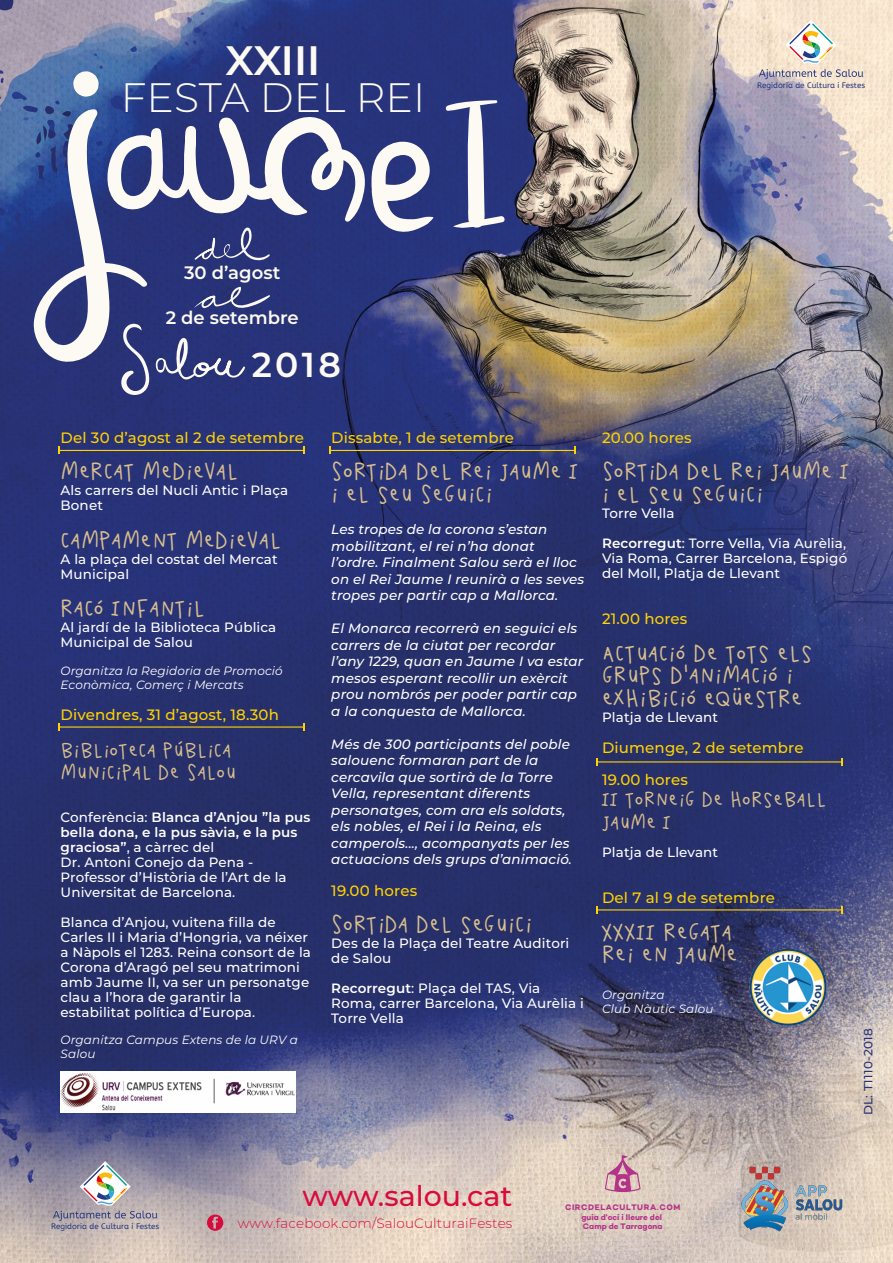
<style>
.page{position:relative;width:893px;height:1263px;background:#fff}
.page>*{position:absolute;margin:0;border:0;box-sizing:border-box;transform-origin:0 0}
.t1{font:300 41.1px "Montserrat";color:#fcfaf2}
.t2{font:600 41.1px "Montserrat";letter-spacing:-.01em;color:#fcfaf2}
.t3{font:600 34.5px "Montserrat";color:#fcfaf2}
.t4{font:500 28.5px "Montserrat";color:#d70c3d}
.t5{font:24px/22.5px "K26 Scribble Scrawl";letter-spacing:.01em;color:#d9c08e}
.t6{font:21px/22.5px "K26 Scribble Scrawl";letter-spacing:.01em;color:#d9c08e}
.t7{font:600 18px "Montserrat";color:#fcfaf2}
.t8{font:500 15px/31.5px "Montserrat";letter-spacing:.01em;color:#ffd203}
.t9{font:500 13.5px/15px "Montserrat";letter-spacing:.01em;color:#fff}
.t10{font:italic 500 13.5px/16.5px "Montserrat";letter-spacing:.01em;color:#fff}
.t11{font:300 13.5px "Montserrat";letter-spacing:.01em;color:#d70c3d}
.t12{font:italic 12px/13.5px "Montserrat";letter-spacing:.01em;color:#fff}
.t13{font:500 12px "Montserrat";letter-spacing:.02em;color:#293379}
.t14{font:700 8.1px/9.8px "Campton";letter-spacing:.075em;color:#b43389;text-align:center}
.t15{font:700 8.1px "Campton";color:#b43389}
.t16{font:7.95px "A Bee Zee";color:#243981}
.s1{font-weight:600}
</style>
<div class="page">
<img style="left:0;top:0;width:893px;height:1263px">
<hr style="left:59px;top:450px;width:245px;height:1px;background:#ffd203">
<hr style="left:330px;top:450px;width:245px;height:1px;background:#ffd203">
<hr style="left:59px;top:726px;width:245px;height:2px;background:#ffd203">
<hr style="left:597px;top:761px;width:245px;height:1px;background:#ffd203">
<hr style="left:597px;top:909px;width:245px;height:1px;background:#ffd203">
<h1 class="t2" style="left:226px;top:31px;width:96px">XXIII</h1>
<h1 class="t1" style="left:121px;top:69px;width:306px">FESTA DEL REI</h1>
<p class="t16" style="left:757px;top:81px;width:109px">Regidoria de Cultura i Festes</p>
<h3 class="t7" style="left:184px;top:260px;width:98px">30 d’agost</h3>
<h3 class="t7" style="left:166px;top:305px;width:134px">2 de setembre</h3>
<h2 class="t3" style="left:252px;top:340px;width:91px">2018</h2>
<p class="t8" style="left:61px;top:421px;width:245px">Del 30 d’agost al 2 de setembre</p>
<h3 class="t5" style="left:61px;top:460px;width:179px">Mercat Medieval</h3>
<p class="t9" style="left:61px;top:482px;width:229px">Als carrers del Nucli Antic i Plaça<br>Bonet</p>
<h3 class="t5" style="left:61px;top:529px;width:222px">Campament Medieval</h3>
<p class="t9" style="left:61px;top:551px;width:219px">A la plaça del costat del Mercat<br>Municipal</p>
<h3 class="t5" style="left:61px;top:596px;width:146px">Racó Infantil</h3>
<p class="t9" style="left:61px;top:619px;width:217px">Al jardí de la Biblioteca Pública<br>Municipal de Salou</p>
<p class="t12" style="left:61px;top:664px;width:224px">Organitza la Regidoria de Promoció<br>Econòmica, Comerç i Mercats</p>
<p class="t8" style="left:61px;top:699px;width:220px">Divendres, 31 d’agost, 18.30h</p>
<h3 class="t6" style="left:61px;top:739px;width:177px">Biblioteca Pública<br>Municipal de Salou</h3>
<p class="t9" style="left:61px;top:809px;width:251px">Conferència: <span class="s1">Blanca d’Anjou ”la pus bella dona, e la pus sàvia, e la pus graciosa”</span>, a càrrec del<br>Dr. Antoni Conejo da Pena -<br>Professor d’Història de l’Art de la<br>Universitat de Barcelona.</p>
<p class="t9" style="left:61px;top:914px;width:252px">Blanca d’Anjou, vuitena filla de Carles II i Maria d’Hongria, va néixer a Nàpols el 1283. Reina consort de la Corona d’Aragó pel seu matrimoni amb Jaume II, va ser un personatge clau a l’hora de garantir la estabilitat política d’Europa.</p>
<p class="t12" style="left:61px;top:1033px;width:239px">Organitza Campus Extens de la URV a<br>Salou</p>
<p class="t8" style="left:331px;top:421px;width:184px">Dissabte, 1 de setembre</p>
<h3 class="t5" style="left:331px;top:460px;width:249px">Sortida del Rei Jaume I i el seu Seguici</h3>
<p class="t10" style="left:331px;top:521px;width:255px">Les tropes de la corona s’estan mobilitzant, el rei n’ha donat l’ordre. Finalment Salou serà el lloc on el Rei Jaume I reunirà a les seves tropes per partir cap a Mallorca.</p>
<p class="t10" style="left:331px;top:620px;width:254px">El Monarca recorrerà en seguici els carrers de la ciutat per recordar l’any 1229, quan en Jaume I va estar mesos esperant recollir un exèrcit prou nombrós per poder partir cap a la conquesta de Mallorca.</p>
<p class="t10" style="left:331px;top:735px;width:242px">Més de 300 participants del poble salouenc formaran part de la cercavila que sortirà de la Torre<br>Vella, representant diferents personatges, com ara els soldats, els nobles, el Rei i la Reina, els camperols..., acompanyats per les actuacions dels grups d’animació.</p>
<p class="t8" style="left:331px;top:874px;width:87px">19.00 hores</p>
<h3 class="t5" style="left:331px;top:913px;width:203px">Sortida del seguici</h3>
<p class="t9" style="left:331px;top:935px;width:240px">Des de la Plaça del Teatre Auditori de Salou</p>
<p class="t9" style="left:331px;top:980px;width:254px"><span class="s1">Recorregut</span>: Plaça del TAS, Via<br>Roma, carrer Barcelona, Via Aurèlia i<br>Torre Vella</p>
<p class="t8" style="left:602px;top:421px;width:91px">20.00 hores</p>
<h3 class="t5" style="left:602px;top:460px;width:249px">Sortida del Rei Jaume I i el seu seguici</h3>
<p class="t9" style="left:602px;top:505px;width:74px">Torre Vella</p>
<p class="t9" style="left:602px;top:535px;width:247px;text-align:justify"><span class="s1">Recorregut</span>: Torre Vella, Via Aurèlia, Via Roma, Carrer Barcelona, Espigó del Moll, Platja de Llevant</p>
<p class="t8" style="left:602px;top:603px;width:87px">21.00 hores</p>
<h3 class="t5" style="left:602px;top:641px;width:212px">Actuació de tots els grups d’animació i exhibició eqüestre</h3>
<p class="t9" style="left:602px;top:709px;width:118px">Platja de Llevant</p>
<p class="t8" style="left:602px;top:732px;width:203px">Diumenge, 2 de setembre<br>19.00 hores</p>
<h3 class="t6" style="left:602px;top:788px;width:226px">II Torneig de Horseball<br>Jaume I</h3>
<p class="t9" style="left:602px;top:844px;width:118px">Platja de Llevant</p>
<p class="t8" style="left:602px;top:882px;width:174px">Del 7 al 9 de setembre</p>
<h3 class="t5" style="left:602px;top:920px;width:137px">XXXII Regata<br>Rei en Jaume</h3>
<p class="t12" style="left:602px;top:988px;width:113px">Organitza<br>Club Nàutic Salou</p>
<p class="t13" style="left:860px;top:1115px;width:88px;rotate:-90deg">DL: T1110-2018</p>
<h3 class="t4" style="left:302px;top:1176px;width:211px">www.salou.cat</h3>
<p class="t11" style="left:238px;top:1214px;width:276px">www.facebook.com/SalouCulturaiFestes</p>
<p class="t14" style="left:565px;top:1202px;width:117px">CIRCDELACULTURA.COM guia d’oci i lleure del</p>
<p class="t16" style="left:51px;top:1222px;width:109px">Regidoria de Cultura i Festes</p>
<p class="t15" style="left:583px;top:1221px;width:81px">Camp de Tarragona</p>
</div>
